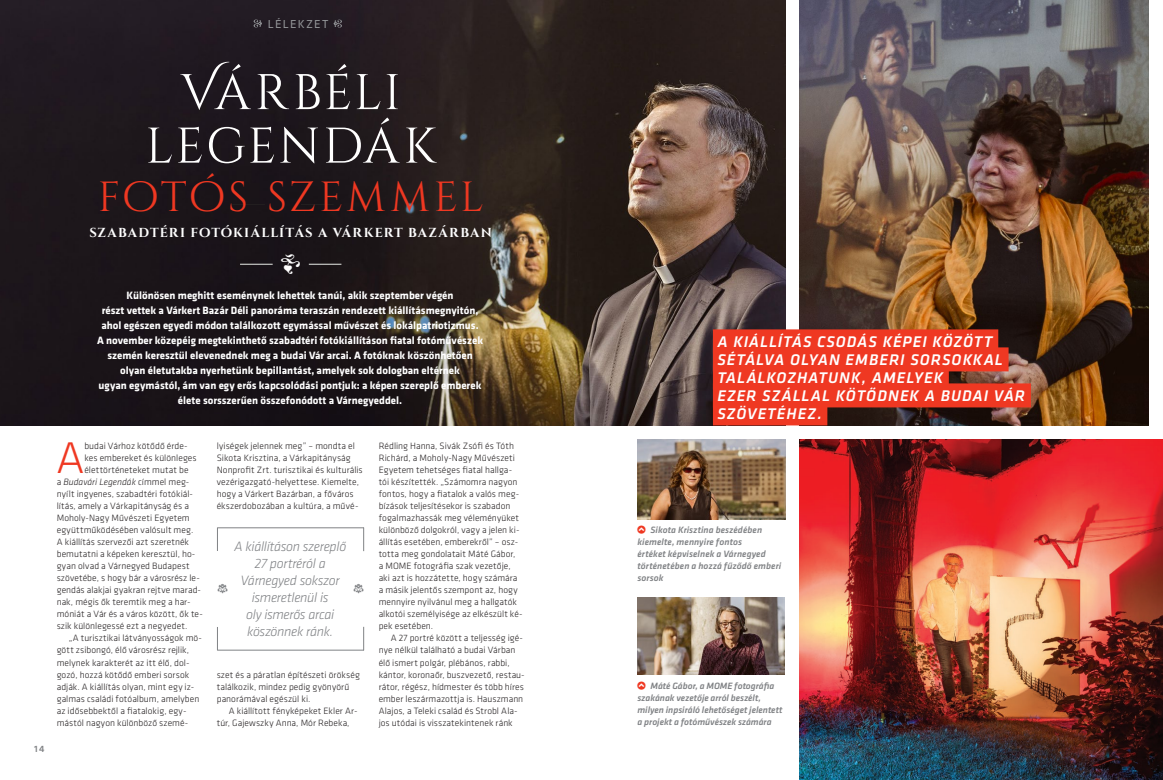
<style>
.page{position:relative;width:1163px;height:780px;background:#fff}
.page>*{position:absolute;margin:0;border:0;box-sizing:border-box;transform-origin:0 0}
.setak_Cim_masodik_so{font:50px "Cinzel Decorative";letter-spacing:.035em;color:#fff}
.setak_Iniciale{font:300 46px "Klavika";color:#ef3822}
.setak_Cim_elso_sor{font:42px "Cinzel Decorative";letter-spacing:.065em;color:#ef3822}
.t1{font:24px "Dalliance Flourishes";color:#fff}
.t2{font:20px "Dalliance Flourishes";color:#808285}
.setak_Kepala_nagy_sa{font:italic 500 16px/18px "Klavika";letter-spacing:.055em;color:#fff}
.setak_Kiemeles_dolt{font:italic 300 14px/17px "Klavika";letter-spacing:-.02em;color:#808285;text-align:center}
.setak_Cim_masodik_so-2{font:700 13px "Cinzel Decorative";letter-spacing:.09em;color:#fff}
.setak_Rovatcim_szurk{font:12px "Klavika";letter-spacing:.105em;color:#939598}
.setak_Lead{font:700 11px/15px "Klavika";color:#fff;text-align:center}
.setak_Kenyer_behuzva{font:300 9.5px/12px "Klavika";letter-spacing:.005em;color:#231f20}
.setak_Kepala_kicsi{font:italic 500 9.5px/12px "Klavika";color:#808285}
.setak_Kenyer_behuzva-2{font:italic 300 9.5px "Klavika";color:#231f20}
.t3{font:500 9.5px "Klavika";color:#808285}
.s1{font-style:normal}
</style>
<div class="page">
<img style="left:0;top:0;width:785px;height:425px">
<hr style="left:232px;top:204px;width:33px;height:1px;background:#231f20">
<hr style="left:301px;top:204px;width:32px;height:1px;background:#231f20">
<svg style="left:253px;top:19px;width:9px;height:9px"></svg>
<svg style="left:333px;top:20px;width:9px;height:8px"></svg>
<hr style="left:240px;top:264px;width:32px;height:1px;background:#e9ece8">
<hr style="left:309px;top:264px;width:32px;height:1px;background:#e9ece8">
<img style="left:799px;top:0;width:349px;height:425px">
<img style="left:799px;top:439px;width:363px;height:341px">
<img style="left:637px;top:439px;width:148px;height:80px">
<img style="left:637px;top:597px;width:147px;height:77px">
<div style="left:712px;top:329px;width:286px;height:24px;background:#ef3822"></div>
<div style="left:712px;top:347px;width:296px;height:24px;background:#ef3822"></div>
<div style="left:712px;top:365px;width:236px;height:24px;background:#ef3822"></div>
<div style="left:712px;top:383px;width:318px;height:24px;background:#ef3822"></div>
<div style="left:712px;top:401px;width:115px;height:24px;background:#ef3822"></div>
<hr style="left:217px;top:527px;width:147px;height:1px;background:#808285">
<svg style="left:217px;top:527px;width:1px;height:24px"></svg>
<svg style="left:363px;top:527px;width:1px;height:24px"></svg>
<hr style="left:217px;top:650px;width:147px;height:1px;background:#808285">
<svg style="left:217px;top:627px;width:1px;height:23px"></svg>
<svg style="left:363px;top:626px;width:1px;height:24px"></svg>
<p class="setak_Rovatcim_szurk" style="left:268px;top:16px;width:62px">LÉLEKZET</p>
<p class="setak_Cim_masodik_so" style="left:181px;top:62px;width:221px">Várbéli</p>
<p class="setak_Cim_masodik_so" style="left:145px;top:115px;width:292px">legendák</p>
<p class="setak_Cim_elso_sor" style="left:98px;top:171px;width:387px">fotós szemmel</p>
<p class="setak_Cim_masodik_so-2" style="left:89px;top:225px;width:404px">SZABADTÉRI FOTÓKIÁLLÍTÁS A VÁRKERT BAZÁRBAN</p>
<p class="t1" style="left:279px;top:253px;width:23px">V</p>
<p class="setak_Lead" style="left:101px;top:287px;width:379px">Különösen meghitt eseménynek lehettek tanúi, akik szeptember végén<br>részt vettek a Várkert Bazár Déli panoráma teraszán rendezett kiállításmegnyitón, ahol egészen egyedi módon találkozott egymással művészet és lokálpatriotizmus.</p>
<p class="setak_Lead" style="left:97px;top:332px;width:387px">A november közepéig megtekinthető szabadtéri fotókiállításon fiatal fotóművészek</p>
<p class="setak_Lead" style="left:107px;top:347px;width:367px">szemén keresztül elevenednek meg a budai Vár arcai. A fotóknak köszönhetően</p>
<p class="setak_Lead" style="left:120px;top:362px;width:341px">olyan életutakba nyerhetünk bepillantást, amelyek sok dologban eltérnek</p>
<p class="setak_Lead" style="left:99px;top:377px;width:384px">ugyan egymástól, ám van egy erős kapcsolódási pontjuk: a képen szereplő emberek</p>
<p class="setak_Lead" style="left:178px;top:392px;width:226px">élete sorsszerűen összefonódott a Várnegyeddel.</p>
<p class="t3" style="left:34px;top:742px;width:12px">14</p>
<p class="setak_Iniciale" style="left:56px;top:430px;width:30px">A</p>
<p class="setak_Kenyer_behuzva" style="left:84px;top:440px;width:105px">budai Várhoz kötődő érde-</p>
<p class="setak_Kenyer_behuzva" style="left:84px;top:452px;width:114px">kes embereket és különleges</p>
<p class="setak_Kenyer_behuzva" style="left:84px;top:464px;width:106px">élettörténeteket mutat be</p>
<p class="setak_Kenyer_behuzva-2" style="left:57px;top:476px;width:134px"><span class="s1">a</span> Budavári Legendák <span class="s1">címmel meg-</span></p>
<p class="setak_Kenyer_behuzva" style="left:57px;top:488px;width:138px">nyílt ingyenes, szabadtéri fotókiál-</p>
<p class="setak_Kenyer_behuzva" style="left:57px;top:500px;width:134px">lítás, amely a Várkapitányság és a</p>
<p class="setak_Kenyer_behuzva" style="left:57px;top:512px;width:134px">Moholy-Nagy Művészeti Egyetem</p>
<p class="setak_Kenyer_behuzva" style="left:57px;top:524px;width:138px">együttműködésében valósult meg.</p>
<p class="setak_Kenyer_behuzva" style="left:57px;top:536px;width:134px">A kiállítás szervezői azt szeretnék</p>
<p class="setak_Kenyer_behuzva" style="left:57px;top:548px;width:140px">bemutatni a képeken keresztül, ho-</p>
<p class="setak_Kenyer_behuzva" style="left:57px;top:560px;width:134px">gyan olvad a Várnegyed Budapest</p>
<p class="setak_Kenyer_behuzva" style="left:57px;top:572px;width:144px">szövetébe, s hogy bár a városrész le-</p>
<p class="setak_Kenyer_behuzva" style="left:57px;top:584px;width:146px">gendás alakjai gyakran rejtve marad-</p>
<p class="setak_Kenyer_behuzva" style="left:57px;top:596px;width:135px">nak, mégis ők teremtik meg a har-</p>
<p class="setak_Kenyer_behuzva" style="left:57px;top:608px;width:147px">móniát a Vár és a város között, ők te-</p>
<p class="setak_Kenyer_behuzva" style="left:57px;top:620px;width:132px">szik különlegessé ezt a negyedet.</p>
<p class="setak_Kenyer_behuzva" style="left:57px;top:632px;width:147px;text-indent:12px">„A turisztikai látványosságok mö&shy;gött zsibongó, élő városrész rejlik, melynek karakterét az itt élő, dol&shy;gozó, hozzá kötődő emberi sorsok adják. A kiállítás olyan, mint egy iz&shy;galmas családi fotóalbum, amelyben az idősebbektől a fiatalokig, egy&shy;mástól nagyon különböző szemé-</p>
<p class="setak_Kenyer_behuzva" style="left:217px;top:440px;width:147px">lyiségek jelennek meg” – mondta el Sikota Krisztina, a Várkapitányság Nonprofit Zrt. turisztikai és kulturális vezérigazgató-helyettese. Kiemelte, hogy a Várkert Bazárban, a főváros ékszerdobozában a kultúra, a művé-</p>
<p class="setak_Kiemeles_dolt" style="left:234px;top:537px;width:114px">A kiállításon szereplő<br>27 portréról a<br>Várnegyed sokszor ismeretlenül is<br>oly ismerős arcai köszönnek ránk.</p>
<p class="t2" style="left:217px;top:578px;width:13px">=</p>
<p class="t2" style="left:353px;top:578px;width:13px">=</p>
<p class="setak_Kenyer_behuzva" style="left:217px;top:668px;width:145px">szet és a páratlan építészeti örökség találkozik, mindez pedig gyönyörű panorámával egészül ki.</p>
<p class="setak_Kenyer_behuzva" style="left:217px;top:704px;width:142px;text-indent:12px">A kiállított fényképeket Ekler Ar&shy;túr, Gajewszky Anna, Mór Rebeka,</p>
<p class="setak_Kenyer_behuzva" style="left:378px;top:440px;width:145px">Rédling Hanna, Sivák Zsófi és Tóth Richárd, a Moholy-Nagy Művészeti Egyetem tehetséges fiatal hallga&shy;tói készítették. „Számomra nagyon fontos, hogy a fiatalok a valós meg&shy;bízások teljesítésekor is szabadon fogalmazhassák meg véleményüket különböző dolgokról, vagy a jelen ki&shy;állítás esetében, emberekről” – osz&shy;totta meg gondolatait Máté Gábor,<br>a MOME fotográfia szak vezetője, aki azt is hozzátette, hogy számára a másik jelentős szempont az, hogy mennyire nyilvánul meg a hallgatók alkotói személyisége az elkészült ké&shy;pek esetében.</p>
<p class="setak_Kenyer_behuzva" style="left:378px;top:632px;width:147px;text-indent:12px">A 27 portré között a teljesség igé&shy;nye nélkül található a budai Várban élő ismert polgár, plébános, rabbi, kántor, koronaőr, buszvezető, restau&shy;rátor, régész, hídmester és több híres ember leszármazottja is. Hauszmann Alajos, a Teleki család és Strobl Ala&shy;jos utódai is visszatekintenek ránk</p>
<p class="setak_Kepala_nagy_sa" style="left:717px;top:333px;width:277px">A KIÁLLÍTÁS CSODÁS KÉPEI KÖZÖTT</p>
<p class="setak_Kepala_nagy_sa" style="left:717px;top:351px;width:287px">SÉTÁLVA OLYAN EMBERI SORSOKKAL<br>TALÁLKOZHATUNK, AMELYEK</p>
<p class="setak_Kepala_nagy_sa" style="left:717px;top:387px;width:309px">EZER SZÁLLAL KÖTŐDNEK A BUDAI VÁR<br>SZÖVETÉHEZ.</p>
<p class="setak_Kepala_kicsi" style="left:637px;top:523px;width:145px;text-indent:13px">Sikota Krisztina beszédében kiemelte, mennyire fontos<br>értéket képviselnek a Várnegyed történetében a hozzá fűződő emberi sorsok</p>
<p class="setak_Kepala_kicsi" style="left:637px;top:679px;width:138px;text-indent:13px">Máté Gábor, a MOME fotográfia szakának vezetője arról beszélt,</p>
<p class="setak_Kepala_kicsi" style="left:637px;top:703px;width:146px">milyen inpsiráló lehetőséget jelentett a projekt a fotóművészek számára</p>
</div>
